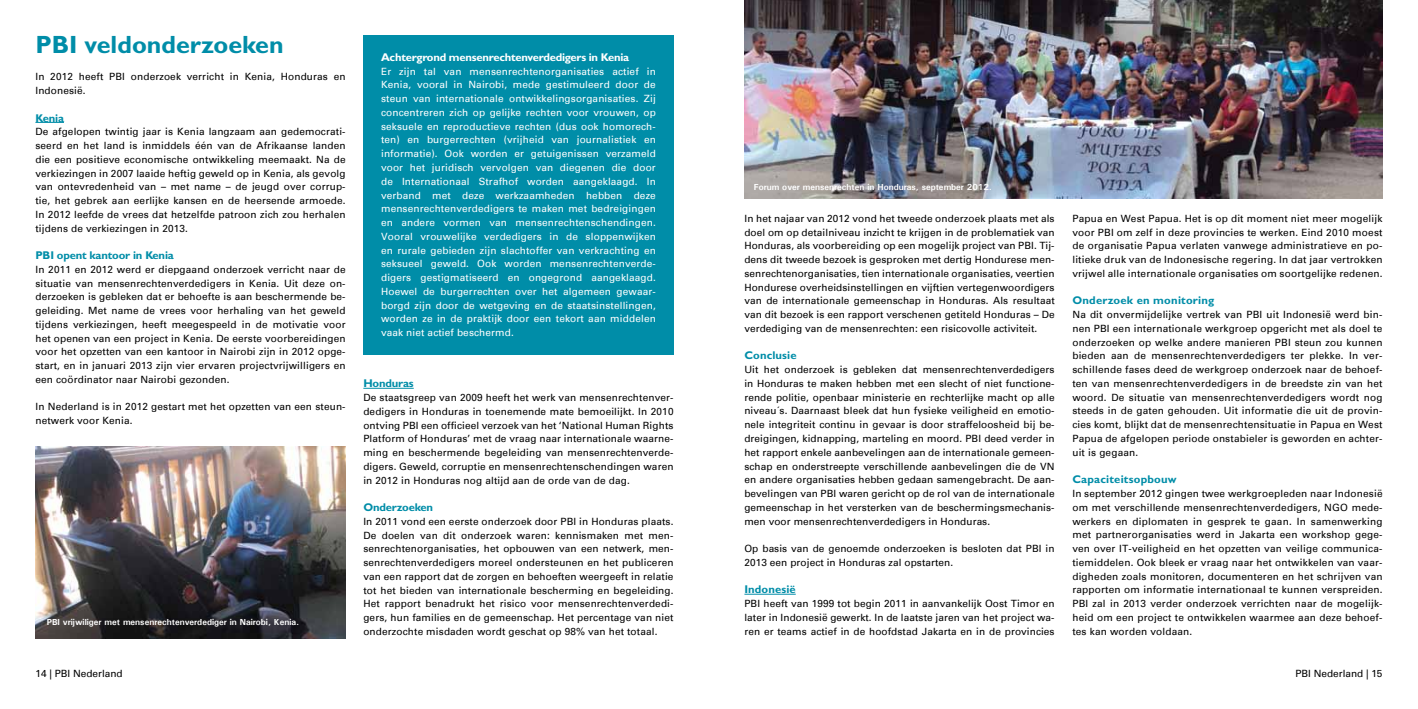
<style>
.page{position:relative;width:1418px;height:709px;background:#fff}
.page>*{position:absolute;margin:0;border:0;box-sizing:border-box;transform-origin:0 0}
.t1{font:700 25px "Gill Sans";color:#008da8}
.t2{font:700 11.25px "Gill Sans";letter-spacing:.01em;color:#008da8}
.t3{font:700 11.25px "Gill Sans";letter-spacing:-.02em;color:#fff}
.t4{font:700 11.25px "Gill Sans";letter-spacing:-.015em;color:#008da8}
.t5{font:10px/13.8px "Univers";letter-spacing:.015em;color:#000;text-align:justify}
.t6{font:10px/13.8px "Univers";letter-spacing:.015em;color:#fff;text-align:justify}
.t7{font:700 8.75px "Univers";color:#fff}
</style>
<div class="page">
<svg style="left:35px;top:122px;width:29px;height:1px"></svg>
<hr style="left:363px;top:388px;width:51px;height:1px;background:#008da8">
<hr style="left:744px;top:594px;width:51px;height:1px;background:#008da8">
<div style="left:363px;top:35px;width:310px;height:319px;background:#008da8"></div>
<img style="left:744px;top:0;width:638px;height:198px">
<img style="left:35px;top:446px;width:310px;height:192px">
<h1 class="t1" style="left:35px;top:29px;width:250px">PBI veldonderzoeken</h1>
<p class="t5" style="left:35px;top:70px;width:312px">In 2012 heeft PBI onderzoek verricht in Kenia, Honduras en<br>Indonesië.</p>
<p class="t2" style="left:35px;top:111px;width:30px">Kenia</p>
<p class="t5" style="left:35px;top:125px;width:312px">De afgelopen twintig jaar is Kenia langzaam aan gedemocrati&shy;seerd en het land is inmiddels één van de Afrikaanse landen die een positieve economische ontwikkeling meemaakt. Na de verkiezingen in 2007 laaide heftig geweld op in Kenia, als gevolg van ontevredenheid van – met name – de jeugd over corrup&shy;tie, het gebrek aan eerlijke kansen en de heersende armoede.<br>In 2012 leefde de vrees dat hetzelfde patroon zich zou herhalen tijdens de verkiezingen in 2013.</p>
<p class="t4" style="left:35px;top:249px;width:140px">PBI opent kantoor in Kenia</p>
<p class="t5" style="left:35px;top:262px;width:312px">In 2011 en 2012 werd er diepgaand onderzoek verricht naar de situatie van mensenrechtenverdedigers in Kenia. Uit deze on&shy;derzoeken is gebleken dat er behoefte is aan beschermende be&shy;geleiding. Met name de vrees voor herhaling van het geweld tijdens verkiezingen, heeft meegespeeld in de motivatie voor het openen van een project in Kenia. De eerste voorbereidingen voor het opzetten van een kantoor in Nairobi zijn in 2012 opge&shy;start, en in januari 2013 zijn vier ervaren projectvrijwilligers en een coördinator naar Nairobi gezonden.</p>
<p class="t5" style="left:35px;top:400px;width:312px">In Nederland is in 2012 gestart met het opzetten van een steun&shy;netwerk voor Kenia.</p>
<p class="t7" style="left:47px;top:617px;width:254px">PBI vrijwiliger met mensenrechtenverdediger in Nairobi, Kenia.</p>
<p class="t3" style="left:381px;top:50px;width:250px">Achtergrond mensenrechtenverdedigers in Kenia</p>
<p class="t6" style="left:381px;top:64px;width:276px">Er zijn tal van mensenrechtenorganisaties actief in Kenia, vooral in Nairobi, mede gestimuleerd door de steun van internationale ontwikkelingsorganisaties. Zij concentreren zich op gelijke rechten voor vrouwen, op seksuele en reproductieve rechten (dus ook homorech&shy;ten) en burgerrechten (vrijheid van journalistiek en informatie). Ook worden er getuigenissen verzameld voor het juridisch vervolgen van diegenen die door de Internationaal Strafhof worden aangeklaagd. In verband met deze werkzaamheden hebben deze mensenrechtenverdedigers te maken met bedreigingen en andere vormen van mensenrechtenschendingen.<br>Vooral vrouwelijke verdedigers in de sloppenwijken en rurale gebieden zijn slachtoffer van verkrachting en seksueel geweld. Ook worden mensenrechtenverde&shy;digers gestigmatiseerd en ongegrond aangeklaagd.<br>Hoewel de burgerrechten over het algemeen gewaar&shy;borgd zijn door de wetgeving en de staatsinstellingen, worden ze in de praktijk door een tekort aan middelen vaak niet actief beschermd.</p>
<p class="t2" style="left:363px;top:377px;width:52px">Honduras</p>
<p class="t5" style="left:363px;top:391px;width:312px">De staatsgreep van 2009 heeft het werk van mensenrechtenver&shy;dedigers in Honduras in toenemende mate bemoeilijkt. In 2010 ontving PBI een officieel verzoek van het ‘National Human Rights Platform of Honduras’ met de vraag naar internationale waarne&shy;ming en beschermende begeleiding van mensenrechtenverde&shy;digers. Geweld, corruptie en mensenrechtenschendingen waren in 2012 in Honduras nog altijd aan de orde van de dag.</p>
<p class="t4" style="left:363px;top:501px;width:71px">Onderzoeken</p>
<p class="t5" style="left:363px;top:514px;width:312px">In 2011 vond een eerste onderzoek door PBI in Honduras plaats.<br>De doelen van dit onderzoek waren: kennismaken met men&shy;senrechtenorganisaties, het opbouwen van een netwerk, men&shy;senrechtenverdedigers moreel ondersteunen en het publiceren van een rapport dat de zorgen en behoeften weergeeft in relatie tot het bieden van internationale bescherming en begeleiding.<br>Het rapport benadrukt het risico voor mensenrechtenverdedi&shy;gers, hun families en de gemeenschap. Het percentage van niet onderzochte misdaden wordt geschat op 98% van het totaal.</p>
<p class="t7" style="left:754px;top:182px;width:239px">Forum over mensenrechten in Honduras, september 2012.</p>
<p class="t5" style="left:744px;top:212px;width:312px">In het najaar van 2012 vond het tweede onderzoek plaats met als doel om op detailniveau inzicht te krijgen in de problematiek van Honduras, als voorbereiding op een mogelijk project van PBI. Tij&shy;dens dit tweede bezoek is gesproken met dertig Hondurese men&shy;senrechtenorganisaties, tien internationale organisaties, veertien Hondurese overheidsinstellingen en vijftien vertegenwoordigers van de internationale gemeenschap in Honduras. Als resultaat van dit bezoek is een rapport verschenen getiteld Honduras – De verdediging van de mensenrechten: een risicovolle activiteit.</p>
<p class="t2" style="left:744px;top:349px;width:54px">Conclusie</p>
<p class="t5" style="left:744px;top:363px;width:312px">Uit het onderzoek is gebleken dat mensenrechtenverdedigers in Honduras te maken hebben met een slecht of niet functione&shy;rende politie, openbaar ministerie en rechterlijke macht op alle niveau´s. Daarnaast bleek dat hun fysieke veiligheid en emotio&shy;nele integriteit continu in gevaar is door straffeloosheid bij be&shy;dreigingen, kidnapping, marteling en moord. PBI deed verder in het rapport enkele aanbevelingen aan de internationale gemeen&shy;schap en onderstreepte verschillende aanbevelingen die de VN en andere organisaties hebben gedaan samengebracht. De aan&shy;bevelingen van PBI waren gericht op de rol van de internationale gemeenschap in het versterken van de beschermingsmechanis&shy;men voor mensenrechtenverdedigers in Honduras.</p>
<p class="t5" style="left:744px;top:542px;width:312px">Op basis van de genoemde onderzoeken is besloten dat PBI in<br>2013 een project in Honduras zal opstarten.</p>
<p class="t2" style="left:744px;top:583px;width:53px">Indonesië</p>
<p class="t5" style="left:744px;top:597px;width:312px">PBI heeft van 1999 tot begin 2011 in aanvankelijk Oost Timor en later in Indonesië gewerkt. In de laatste jaren van het project wa&shy;ren er teams actief in de hoofdstad Jakarta en in de provincies</p>
<p class="t5" style="left:1072px;top:212px;width:312px">Papua en West Papua. Het is op dit moment niet meer mogelijk voor PBI om zelf in deze provincies te werken. Eind 2010 moest de organisatie Papua verlaten vanwege administratieve en po&shy;litieke druk van de Indonesische regering. In dat jaar vertrokken vrijwel alle internationale organisaties om soortgelijke redenen.</p>
<p class="t2" style="left:1072px;top:294px;width:143px">Onderzoek en monitoring</p>
<p class="t5" style="left:1072px;top:308px;width:312px">Na dit onvermijdelijke vertrek van PBI uit Indonesië werd bin&shy;nen PBI een internationale werkgroep opgericht met als doel te onderzoeken op welke andere manieren PBI steun zou kunnen bieden aan de mensenrechtenverdedigers ter plekke. In ver&shy;schillende fases deed de werkgroep onderzoek naar de behoef&shy;ten van mensenrechtenverdedigers in de breedste zin van het woord. De situatie van mensenrechtenverdedigers wordt nog steeds in de gaten gehouden. Uit informatie die uit de provin&shy;cies komt, blijkt dat de mensenrechtensituatie in Papua en West Papua de afgelopen periode onstabieler is geworden en achter&shy;uit is gegaan.</p>
<p class="t2" style="left:1072px;top:473px;width:106px">Capaciteitsopbouw</p>
<p class="t5" style="left:1072px;top:487px;width:312px">In september 2012 gingen twee werkgroepleden naar Indonesië om met verschillende mensenrechtenverdedigers, NGO mede&shy;werkers en diplomaten in gesprek te gaan. In samenwerking met partnerorganisaties werd in Jakarta een workshop gege&shy;ven over IT-veiligheid en het opzetten van veilige communica&shy;tiemiddelen. Ook bleek er vraag naar het ontwikkelen van vaar&shy;digheden zoals monitoren, documenteren en het schrijven van rapporten om informatie internationaal te kunnen verspreiden.<br>PBI zal in 2013 verder onderzoek verrichten naar de mogelijk&shy;heid om een project te ontwikkelen waarmee aan deze behoef&shy;tes kan worden voldaan.</p>
<p class="t5" style="left:35px;top:667px;width:89px">14 | PBI Nederland</p>
<p class="t5" style="left:1295px;top:667px;width:89px">PBI Nederland | 15</p>
</div>
